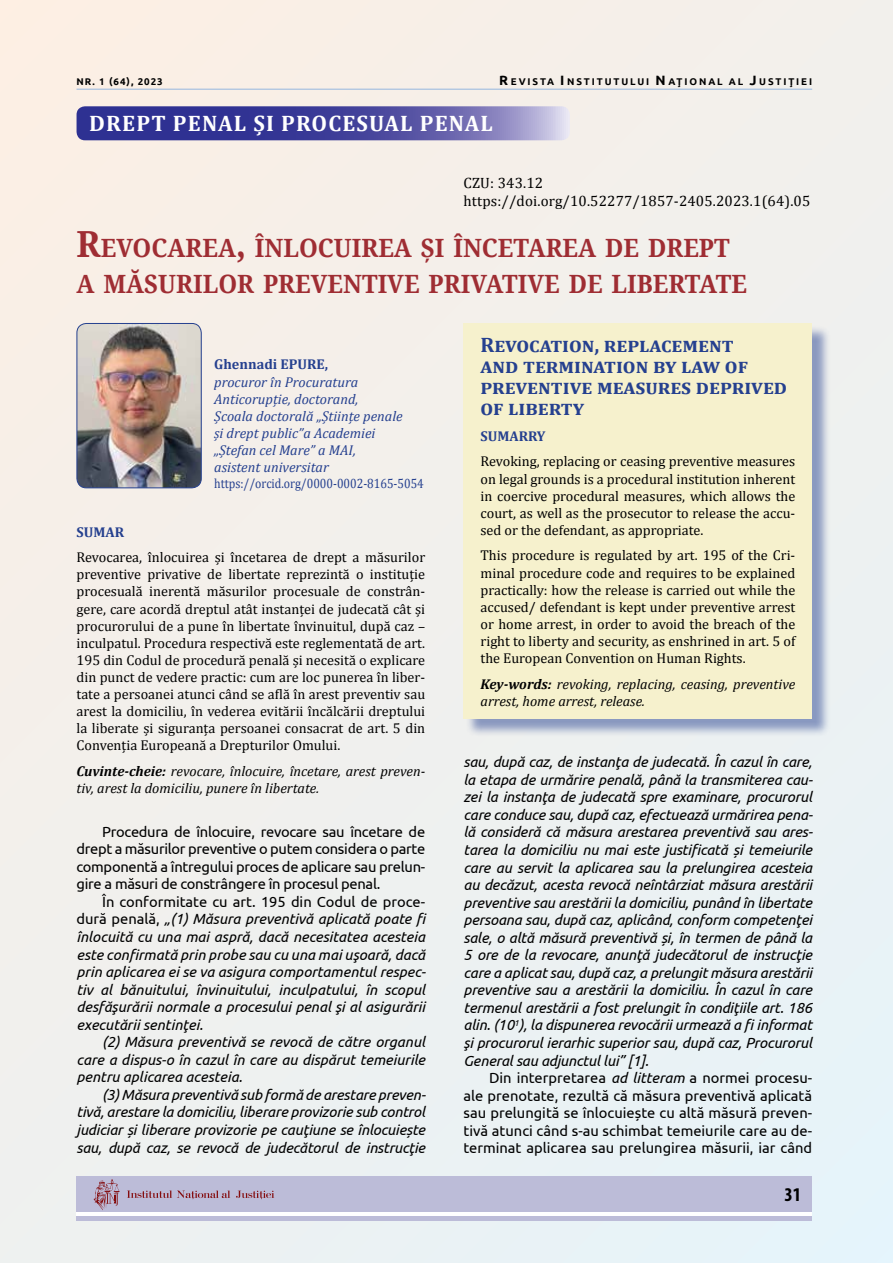
<style>
.page{position:relative;width:893px;height:1263px;background:#f1f0ed}
.page>*{position:absolute;margin:0;border:0;box-sizing:border-box;transform-origin:0 0}
.t1{font:700 25.2px/36px "Droid Serif";color:#9f2d33;scale:.95 1}
.t2{font:700 22.5px "Cambria";letter-spacing:.05em;color:#fff}
.t3{font:700 21px/21px "Cambria";color:#25408f}
.t4{font:700 condensed 19.5px "Myriad Pro";color:#000}
.t5{font:15px/18px "Cambria";letter-spacing:.01em;color:#000}
.t6{font:italic 14.7px/17.5px "Ubuntu";letter-spacing:-.01em;color:#000;text-align:justify}
.t7{font:14.7px/17.5px "Ubuntu";letter-spacing:-.015em;color:#000;text-align:justify}
.t8{font:14.25px/17.1px "Cambria";color:#000;text-align:justify}
.t9{font:italic 14.25px/17.1px "Cambria";color:#000}
.t10{font:italic 14.25px/17.1px "Cambria";color:#25408f}
.t11{font:700 14.25px "Cambria";color:#25408f}
.t12{font:13.5px "Cambria";color:#25408f;scale:.88 1}
.t13{font:700 9.75px "Ubuntu";letter-spacing:.195em;color:#000}
.s1{font-size:13.5px}
.s2{font-size:36px}
.s3{font-weight:700}
.s4{font-style:normal}
.s5{font-style:italic}
</style>
<div class="page">
<hr style="left:77px;top:89px;width:735px;height:1px;background:#95b6df">
<div style="left:77px;top:1176px;width:735px;height:45px;background:#bcbcd8"></div>
<hr style="left:77px;top:1213px;width:735px;height:3px;background:#fff">
<svg style="left:127px;top:1190px;width:103px;height:9px"></svg>
<svg style="left:236px;top:1190px;width:38px;height:9px"></svg>
<svg style="left:94px;top:1179px;width:26px;height:31px"></svg>
<img style="left:77px;top:323px;width:123px;height:165px">
<div style="left:77px;top:323px;width:125px;height:165px;border:1px solid #25408f;border-radius:9px"></div>
<div style="left:466px;top:325px;width:365px;height:412px;background:#25408f;opacity:.5"></div>
<div style="left:463px;top:323px;width:349px;height:395px;background:#f6f1cd"></div>
<svg style="left:77px;top:106px;width:489px;height:34px;background:#5352a4"></svg>
<p class="t13" style="left:77px;top:75px;width:88px">NR. 1 (64), 2023</p>
<p class="t13" style="left:499px;top:76px;width:315px"><span class="s1">R</span>EVISTA <span class="s1">I</span>NSTITUTULUI <span class="s1">N</span>AŢIONAL AL <span class="s1">J</span>USTIŢIEI</p>
<h2 class="t2" style="left:89px;top:108px;width:405px">DREPT PENAL ȘI PROCESUAL PENAL</h2>
<p class="t5" style="left:463px;top:174px;width:348px">CZU: 343.12 https://doi.org/10.52277/1857-2405.2023.1(64).05</p>
<h1 class="t1" style="left:77px;top:230px;width:707px"><span class="s2">R</span>EVOCAREA<span class="s2">,</span> ÎNLOCUIREA ȘI ÎNCETAREA DE DREPT<br>A MĂSURILOR PREVENTIVE PRIVATIVE DE LIBERTATE</h1>
<p class="t11" style="left:214px;top:354px;width:115px">Ghennadi EPURE,</p>
<p class="t10" style="left:214px;top:372px;width:190px">procuror în Procuratura<br>Anticorupţie, doctorand,<br>Şcoala doctorală „Ştiinţe penale şi drept public”a Academiei „Ştefan cel Mare” a MAI, asistent universitar</p>
<p class="t12" style="left:214px;top:476px;width:240px">https://orcid.org/0000-0002-8165-5054</p>
<p class="t11" style="left:77px;top:522px;width:49px">SUMAR</p>
<p class="t8" style="left:77px;top:549px;width:350px">Revocarea, înlocuirea și încetarea de drept a măsurilor preventive privative de libertate reprezintă o instituţie procesuală inerentă măsurilor procesuale de constrân&shy;gere, care acordă dreptul atât instanţei de judecată cât și procurorului de a pune în libertate învinuitul, după caz – inculpatul. Procedura respectivă este reglementată de art.<br>195 din Codul de procedură penală și necesită o explicare din punct de vedere practic: cum are loc punerea în liber&shy;tate a persoanei atunci când se află în arest preventiv sau arest la domiciliu, în vederea evitării încălcării dreptului la liberate și siguranţa persoanei consacrat de art. 5 din Convenţia Europeană a Drepturilor Omului.</p>
<p class="t9" style="left:77px;top:762px;width:350px"><span class="s3">Cuvinte-cheie:</span> revocare, înlocuire, încetare, arest preven&shy;tiv, arest la domiciliu, punere în libertate.</p>
<p class="t7" style="left:77px;top:822px;width:350px;text-indent:26px">Procedura de înlocuire, revocare sau încetare de drept a măsurilor preventive o putem considera o parte componentă a întregului proces de aplicare sau prelun&shy;gire a măsuri de constrângere în procesul penal.</p>
<p class="t6" style="left:77px;top:892px;width:352px;text-indent:26px"><span class="s4">În conformitate cu art. 195 din Codul de proce&shy;dură penală,</span> „(1) Măsura preventivă aplicată poate fi înlocuită cu una mai aspră, dacă necesitatea acesteia este confirmată prin probe sau cu una mai uşoară, dacă prin aplicarea ei se va asigura comportamentul respec&shy;tiv al bănuitului, învinuitului, inculpatului, în scopul desfăşurării normale a procesului penal şi al asigurării executării sentinţei.</p>
<p class="t6" style="left:77px;top:1033px;width:350px;text-indent:26px">(2) Măsura preventivă se revocă de către organul care a dispus-o în cazul în care au dispărut temeiurile pentru aplicarea acesteia.</p>
<p class="t6" style="left:77px;top:1085px;width:351px;text-indent:26px">(3) Măsura preventivă sub formă de arestare preven&shy;tivă, arestare la domiciliu, liberare provizorie sub control judiciar și liberare provizorie pe cauţiune se înlocuiește sau, după caz, se revocă de judecătorul de instrucţie</p>
<h3 class="t3" style="left:480px;top:334px;width:308px">Revocation, replacement<br>and termination by law of preventive measures deprived of liberty</h3>
<p class="t11" style="left:480px;top:426px;width:67px">SUMARRY</p>
<p class="t8" style="left:480px;top:453px;width:316px">Revoking, replacing or ceasing preventive measures on legal grounds is a procedural institution inherent in coercive procedural measures, which allows the court, as well as the prosecutor to release the accu&shy;sed or the defendant, as appropriate.</p>
<p class="t8" style="left:480px;top:547px;width:316px">This procedure is regulated by art. 195 of the Cri&shy;minal procedure code and requires to be explained practically: how the release is carried out while the accused/ defendant is kept under preventive arrest or home arrest, in order to avoid the breach of the right to liberty and security, as enshrined in art. 5 of the European Convention on Human Rights.</p>
<p class="t9" style="left:480px;top:675px;width:316px"><span class="s3">Key-words:</span> revoking, replacing, ceasing, preventive arrest, home arrest, release.</p>
<p class="t6" style="left:463px;top:753px;width:351px">sau, după caz, de instanţa de judecată. În cazul în care, la etapa de urmărire penală, până la transmiterea cau&shy;zei la instanţa de judecată spre examinare, procurorul care conduce sau, după caz, efectuează urmărirea pena&shy;lă consideră că măsura arestarea preventivă sau ares&shy;tarea la domiciliu nu mai este justificată și temeiurile care au servit la aplicarea sau la prelungirea acesteia au decăzut, acesta revocă neîntârziat măsura arestării preventive sau arestării la domiciliu, punând în libertate persoana sau, după caz, aplicând, conform competenţei sale, o altă măsură preventivă și, în termen de până la 5 ore de la revocare, anunţă judecătorul de instrucţie care a aplicat sau, după caz, a prelungit măsura arestării preventive sau a arestării la domiciliu. În cazul în care termenul arestării a fost prelungit în condiţiile art. 186 alin. (10<sup>1</sup>), la dispunerea revocării urmează a fi informat şi procurorul ierarhic superior sau, după caz, Procurorul General sau adjunctul lui” [1].</p>
<p class="t7" style="left:463px;top:1069px;width:350px;text-indent:26px">Din interpretarea <span class="s5">ad litteram</span> a normei procesu&shy;ale prenotate, rezultă că măsura preventivă aplicată sau prelungită se înlocuiește cu altă măsură preven&shy;tivă atunci când s-au schimbat temeiurile care au de&shy;terminat aplicarea sau prelungirea măsurii, iar când</p>
<h3 class="t4" style="left:784px;top:1182px;width:18px">31</h3>
</div>
